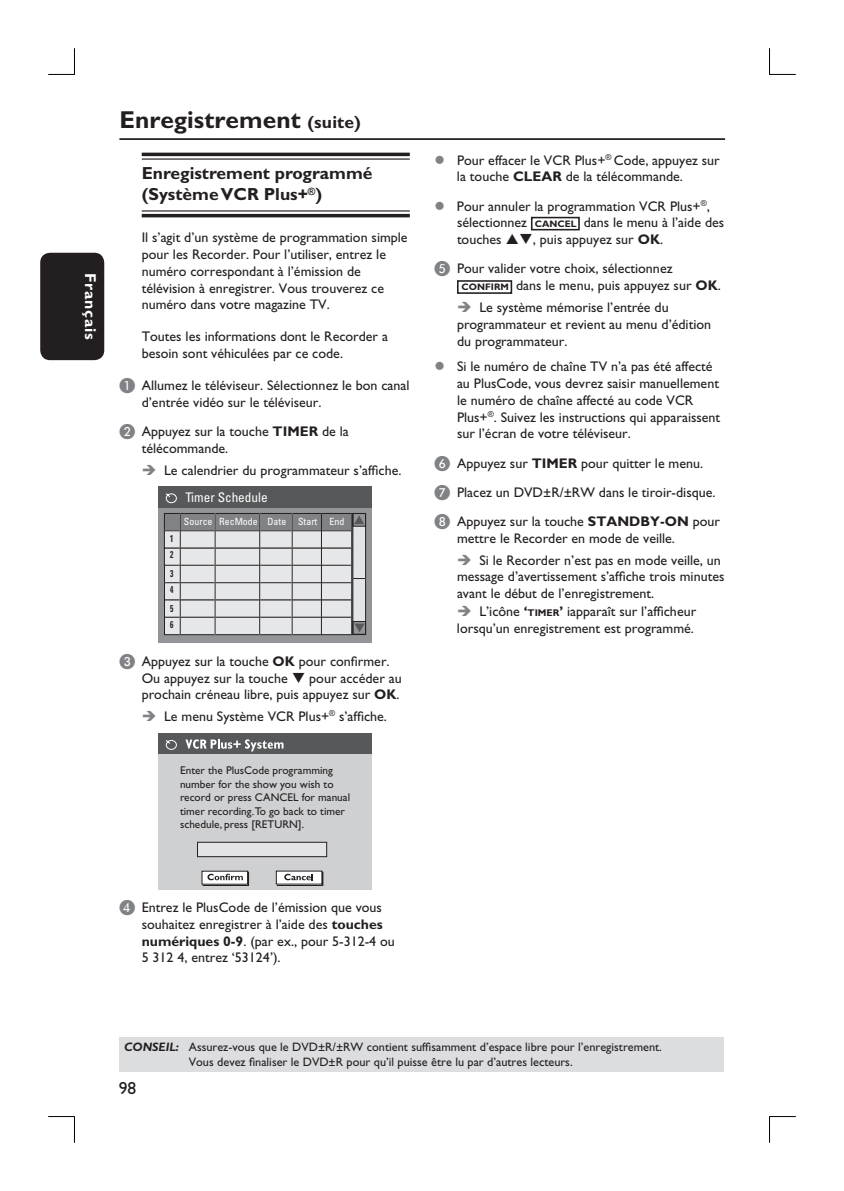
<style>
.page{position:relative;width:844px;height:1191px;background:#fff}
.page>*{position:absolute;margin:0;border:0;box-sizing:border-box;transform-origin:0 0}
.t1{font:700 24.5px "Gill Sans Std";color:#231f20}
.t2{font:700 17.5px/21px "Gill Sans Std";color:#231f20}
.t3{font:17.5px "Gill Sans Std";color:#231f20}
.t4{font:700 15.75px "Gill Alt One";letter-spacing:.05em;color:#fff}
.t5{font:14px/16.8px "Gill Sans Std";color:#231f20}
.t6{font:condensed 13.3px "Univers";color:#fff}
.t7{font:12.25px/14.9px "Gill Sans Std";color:#231f20}
.t8{font:11.2px/13.7px "Gill Sans Std";color:#231f20}
.t9{font:condensed 9.97px "Univers";color:#fff}
.t10{font:700 condensed 9.8px/17px "Univers";color:#231f20;scale:.76 1}
.s1{font-size:17.5px}
.s2{font-family:"Philips Pi Roman";font-size:15.75px;color:#808285}
.s3{font-weight:700}
.s4{font-family:"Gill Alt One";font-weight:700;font-size:9.45px}
.s5{font-weight:700;font-size:9.8px}
.s6{font-weight:700;font-style:italic}
</style>
<div class="page">
<div style="left:40px;top:253px;width:64px;height:107px;background:#231f20;border-radius:10px"></div>
<hr style="left:142px;top:153px;width:267px;height:3px;background:#231f20">
<hr style="left:142px;top:158px;width:267px;height:2px;background:#231f20">
<hr style="left:142px;top:210px;width:267px;height:1px;background:#231f20">
<hr style="left:142px;top:214px;width:267px;height:3px;background:#231f20">
<div style="left:158px;top:507px;width:213px;height:136px;background:#939598"></div>
<div style="left:164px;top:513px;width:188px;height:18px;background:#808285"></div>
<div style="left:164px;top:513px;width:188px;height:18px;border:1px solid #231f20"></div>
<div style="left:164px;top:531px;width:187px;height:17px;background:#e6e7e9"></div>
<div style="left:164px;top:530px;width:188px;height:18px;border:1px solid #231f20"></div>
<div style="left:164px;top:548px;width:187px;height:17px;background:#e6e7e9"></div>
<div style="left:164px;top:565px;width:187px;height:17px;background:#e6e7e9"></div>
<div style="left:164px;top:565px;width:188px;height:18px;border:1px solid #231f20"></div>
<div style="left:164px;top:583px;width:187px;height:17px;background:#e6e7e9"></div>
<div style="left:164px;top:582px;width:188px;height:18px;border:1px solid #231f20"></div>
<div style="left:164px;top:600px;width:187px;height:17px;background:#e6e7e9"></div>
<div style="left:164px;top:617px;width:187px;height:17px;background:#e6e7e9"></div>
<div style="left:164px;top:617px;width:188px;height:18px;border:1px solid #231f20"></div>
<hr style="left:180px;top:513px;width:1px;height:122px;background:#231f20">
<hr style="left:215px;top:513px;width:1px;height:121px;background:#231f20">
<hr style="left:259px;top:513px;width:1px;height:121px;background:#231f20">
<hr style="left:292px;top:513px;width:1px;height:121px;background:#231f20">
<hr style="left:321px;top:513px;width:1px;height:122px;background:#231f20">
<hr style="left:351px;top:513px;width:1px;height:122px;background:#231f20">
<div style="left:353px;top:513px;width:12px;height:121px;background:#e3e4e6"></div>
<div style="left:352px;top:513px;width:14px;height:122px;border:1px solid #231f20"></div>
<svg style="left:352px;top:578px;width:13px;height:1px"></svg>
<div style="left:158px;top:486px;width:213px;height:21px;background:#57585a"></div>
<svg style="left:165px;top:493px;width:12px;height:10px"></svg>
<div style="left:352px;top:513px;width:13px;height:12px;border:1px solid #231f20"></div>
<div style="left:352px;top:623px;width:13px;height:11px;border:1px solid #231f20"></div>
<div style="left:353px;top:621px;width:13px;height:13px;border:1px solid #231f20"></div>
<svg style="left:354px;top:623px;width:10px;height:10px"></svg>
<div style="left:353px;top:513px;width:13px;height:13px;border:1px solid #231f20"></div>
<svg style="left:354px;top:515px;width:10px;height:9px"></svg>
<div style="left:158px;top:732px;width:213px;height:22px;background:#57585a"></div>
<div style="left:158px;top:754px;width:213px;height:136px;background:#cfd0d2"></div>
<svg style="left:185px;top:739px;width:98px;height:12px"></svg>
<svg style="left:165px;top:740px;width:12px;height:10px"></svg>
<div style="left:277px;top:871px;width:46px;height:14px;border:1px solid #231f20"></div>
<svg style="left:204px;top:873px;width:42px;height:9px"></svg>
<div style="left:276px;top:871px;width:46px;height:13px;background:#fff"></div>
<svg style="left:284px;top:873px;width:29px;height:8px"></svg>
<svg style="left:207px;top:873px;width:36px;height:7px"></svg>
<div style="left:197px;top:842px;width:129px;height:14px;background:#e3e4e6"></div>
<div style="left:197px;top:842px;width:130px;height:15px;border:1px solid #231f20"></div>
<hr style="left:119px;top:138px;width:605px;height:2px;background:#231f20">
<div style="left:119px;top:1037px;width:604px;height:35px;background:#dcdddf"></div>
<div style="left:531px;top:217px;width:48px;height:13px;border:2px solid #231f20"></div>
<div style="left:457px;top:280px;width:55px;height:14px;border:2px solid #231f20"></div>
<svg style="left:48px;top:48px;width:27px;height:27px"></svg>
<svg style="left:48px;top:1116px;width:27px;height:26px"></svg>
<svg style="left:769px;top:48px;width:26px;height:27px"></svg>
<svg style="left:769px;top:1116px;width:26px;height:26px"></svg>
<p class="t4" style="left:96px;top:273px;width:68px;rotate:90deg">Français</p>
<h1 class="t1" style="left:119px;top:111px;width:243px">Enregistrement <span class="s1">(suite)</span></h1>
<p class="t2" style="left:142px;top:165px;width:232px">Enregistrement programmé (Système VCR Plus+<sup>®</sup>)</p>
<p class="t5" style="left:142px;top:230px;width:267px">Il s’agit d’un système de programmation simple pour les Recorder. Pour l’utiliser, entrez le numéro correspondant à l’émission de télévision à enregistrer. Vous trouverez ce numéro dans votre magazine TV.</p>
<p class="t5" style="left:142px;top:329px;width:248px">Toutes les informations dont le Recorder a besoin sont véhiculées par ce code.</p>
<p class="t5" style="left:142px;top:379px;width:269px;text-indent:-22px"><span class="s2">A</span> Allumez le téléviseur. Sélectionnez le bon canal d’entrée vidéo sur le téléviseur.</p>
<p class="t5" style="left:142px;top:425px;width:208px;text-indent:-22px"><span class="s2">B</span> Appuyez sur la touche <span class="s3">TIMER</span> de la télécommande.</p>
<p class="t5" style="left:164px;top:463px;width:239px">Le calendrier du programmateur s’affiche.</p>
<p class="t6" style="left:185px;top:492px;width:84px">Timer Schedule</p>
<p class="t10" style="left:170px;top:530px;width:6px">1<br>2</p>
<p class="t10" style="left:170px;top:566px;width:6px;line-height:16.4px">3<br>4</p>
<p class="t10" style="left:170px;top:601px;width:6px;line-height:16.3px">5<br>6</p>
<p class="t9" style="left:184px;top:518px;width:162px">Source RecMode Date Start End</p>
<p class="t5" style="left:142px;top:654px;width:249px;text-indent:-22px"><span class="s2">C</span> Appuyez sur la touche <span class="s3">OK</span> pour confirmer.<br>Ou appuyez sur la touche</p>
<p class="t5" style="left:142px;top:671px;width:261px;text-align:right">pour accéder au<br>prochain créneau libre, puis appuyez sur <span class="s3">OK</span>.</p>
<p class="t5" style="left:164px;top:709px;width:224px">Le menu Système VCR Plus+<sup>®</sup> s’affiche.</p>
<p class="t8" style="left:180px;top:765px;width:171px">Enter the PlusCode programming number for the show you wish to record or press CANCEL for manual timer recording.To go back to timer schedule, press [RETURN].</p>
<p class="t5" style="left:457px;top:153px;width:264px">Pour effacer le VCR Plus+<sup>®</sup> Code, appuyez sur la touche <span class="s3">CLEAR</span> de la télécommande.</p>
<p class="t5" style="left:457px;top:199px;width:269px">Pour annuler la programmation VCR Plus+<sup>®</sup>, sélectionnez <span class="s4">CANCEL</span> dans le menu à l’aide des touches</p>
<p class="t5" style="left:434px;top:226px;width:239px;line-height:29.2px;text-indent:98px">, puis appuyez sur <span class="s3">OK</span>.<br><span class="s2">E</span> Pour valider votre choix, sélectionnez</p>
<p class="t5" style="left:479px;top:276px;width:243px;line-height:21.7px;text-indent:-18px"><span class="s4">CONFIRM</span> dans le menu, puis appuyez sur <span class="s3">OK</span>.<br>Le système mémorise l’entrée du</p>
<p class="t5" style="left:457px;top:317px;width:255px">programmateur et revient au menu d’édition du programmateur.</p>
<p class="t5" style="left:457px;top:360px;width:265px">Si le numéro de chaîne TV n’a pas été affecté au PlusCode, vous devrez saisir manuellement le numéro de chaîne affecté au code VCR Plus+<sup>®</sup>. Suivez les instructions qui apparaissent sur l’écran de votre téléviseur.</p>
<p class="t5" style="left:434px;top:450px;width:287px;line-height:29.2px"><span class="s2">F</span> Appuyez sur <span class="s3">TIMER</span> pour quitter le menu.<br><span class="s2">G</span> Placez un DVD±R/±RW dans le tiroir-disque.<br><span class="s2">H</span> Appuyez sur la touche <span class="s3">STANDBY-ON</span> pour</p>
<p class="t5" style="left:479px;top:529px;width:243px;line-height:21.7px;text-indent:-22px">mettre le Recorder en mode de veille.<br>Si le Recorder n’est pas en mode veille, un</p>
<p class="t5" style="left:457px;top:570px;width:269px">message d’avertissement s’affiche trois minutes avant le début de l’enregistrement.</p>
<p class="t5" style="left:457px;top:605px;width:241px;text-align:right">L’icône <span class="s3">‘</span><span class="s5">TIMER</span><span class="s3">’</span> iapparaît sur l’afficheur lorsqu’un enregistrement est programmé.</p>
<p class="t5" style="left:142px;top:900px;width:255px;text-indent:-22px"><span class="s2">D</span> Entrez le PlusCode de l’émission que vous souhaitez enregistrer à l’aide des <span class="s3">touches numériques 0-9</span>. (par ex., pour 5-312-4 ou 5 312 4, entrez ‘53124’).</p>
<p class="t7" style="left:189px;top:1040px;width:474px;text-indent:-65px"><span class="s6">CONSEIL:</span> Assurez-vous que le DVD±R/±RW contient suffisamment d’espace libre pour l’enregistrement.<br>Vous devez finaliser le DVD±R pour qu’il puisse être lu par d’autres lecteurs.</p>
<p class="t3" style="left:119px;top:1081px;width:19px">98</p>
</div>
